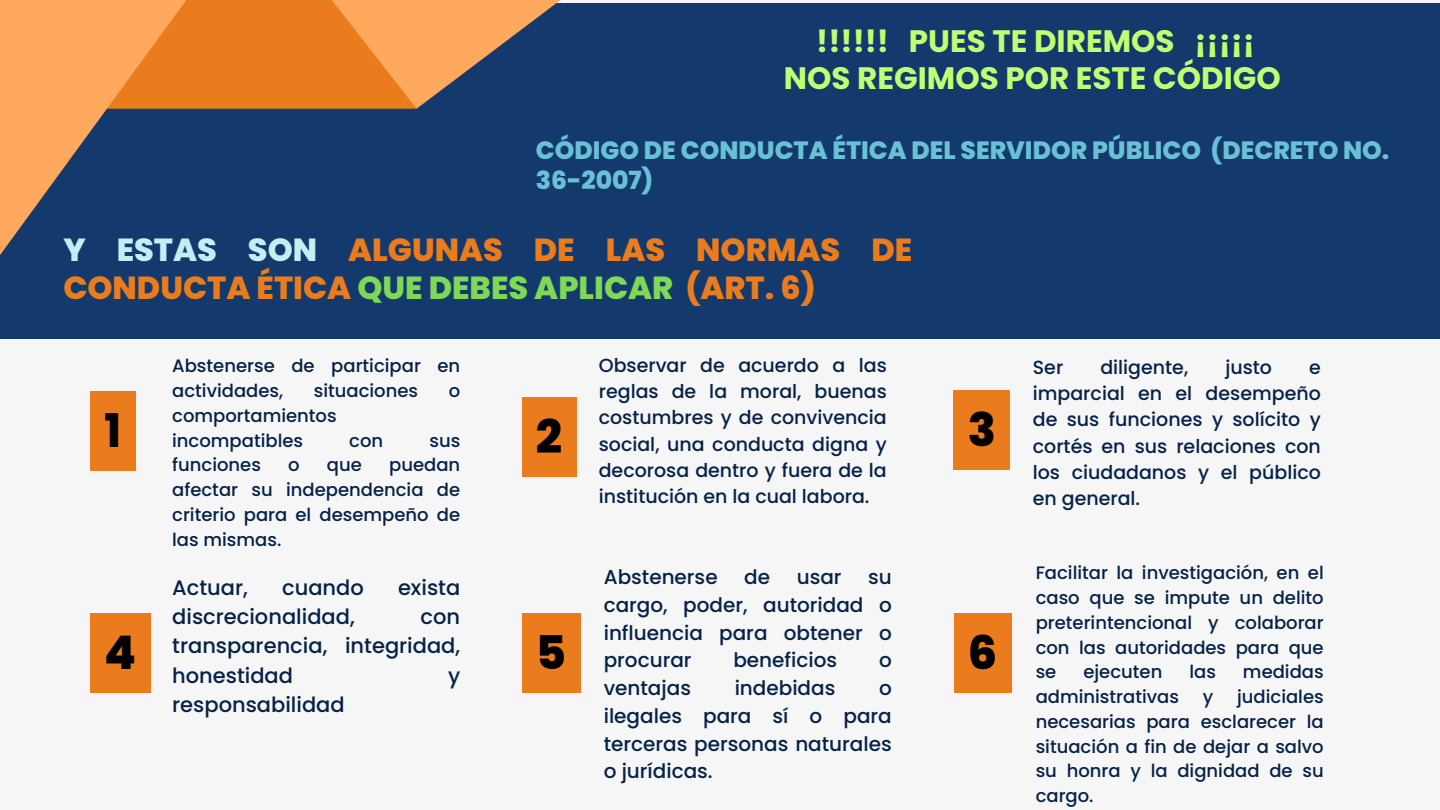
<style>
.page{position:relative;width:1440px;height:810px;background:#f6f6f6}
.page>*{position:absolute;margin:0;border:0;box-sizing:border-box;transform-origin:0 0}
.t1{font:800 46.3px "Poppins";color:#000}
.t2{font:700 46.3px "Poppins";color:#000}
.t3{font:800 31.9px/37.5px "Poppins";color:#eb7c1e}
.t4{font:700 31px/36.8px "Poppins";color:#c1ff72;text-align:center}
.t5{font:800 25px/30px "Poppins";color:#69c1d5}
.t6{font:500 21px/29.2px "Poppins";color:#052249;text-align:justify}
.t7{font:500 20px/27.8px "Poppins";color:#052249;text-align:justify}
.t8{font:500 19px/26.2px "Poppins";color:#052249;text-align:justify}
.t9{font:500 18px/24.8px "Poppins";color:#052249;text-align:justify}
.s1{color:#c5edf4}
.s2{color:#7ed957}
</style>
<div class="page">
<div style="left:0;top:3px;width:1440px;height:336px;background:#143a6d"></div>
<svg style="left:417px;top:0;width:144px;height:109px"></svg>
<svg style="left:257px;top:0;width:160px;height:109px;background:#ef872e"></svg>
<svg style="left:0;top:0;width:257px;height:255px"></svg>
<div style="left:90px;top:391px;width:46px;height:80px;background:#eb7c1e"></div>
<div style="left:90px;top:613px;width:60px;height:79px;background:#eb7c1e"></div>
<div style="left:522px;top:397px;width:54px;height:80px;background:#eb7c1e"></div>
<div style="left:522px;top:613px;width:58px;height:79px;background:#eb7c1e"></div>
<div style="left:954px;top:391px;width:56px;height:79px;background:#eb7c1e"></div>
<div style="left:954px;top:613px;width:57px;height:79px;background:#eb7c1e"></div>
<p class="t4" style="left:784px;top:23px;width:499px">!!!!!! PUES TE DIREMOS ¡¡¡¡¡<br>NOS REGIMOS POR ESTE CÓDIGO</p>
<p class="t5" style="left:536px;top:136px;width:855px">CÓDIGO DE CONDUCTA ÉTICA DEL SERVIDOR PÚBLICO (DECRETO NO.<br>36-2007)</p>
<p class="t3" style="left:63px;top:231px;width:850px"><span class="s1">Y ESTAS SON</span> ALGUNAS DE LAS NORMAS DE<br>CONDUCTA ÉTICA <span class="s2">QUE DEBES APLICAR</span> (ART. 6)</p>
<h3 class="t2" style="left:104px;top:399px;width:19px">1</h3>
<p class="t1" style="left:104px;top:620px;width:34px">4</p>
<h1 class="t9" style="left:172px;top:354px;width:290px">Abstenerse de participar en actividades,</h1>
<h1 class="t9" style="left:314px;top:378px;width:106px">situaciones</h1>
<h1 class="t9" style="left:449px;top:378px;width:13px">o</h1>
<h1 class="t9" style="left:172px;top:403px;width:166px">comportamientos incompatibles</h1>
<h1 class="t9" style="left:349px;top:428px;width:35px">con</h1>
<h1 class="t9" style="left:429px;top:428px;width:32px">sus</h1>
<h1 class="t9" style="left:172px;top:453px;width:90px">funciones</h1>
<h1 class="t9" style="left:288px;top:453px;width:13px">o</h1>
<h1 class="t9" style="left:327px;top:453px;width:36px">que</h1>
<h1 class="t9" style="left:172px;top:453px;width:290px;text-indent:217px">puedan afectar su independencia de criterio para el desempeño de las mismas.</h1>
<h2 class="t6" style="left:172px;top:573px;width:77px">Actuar,</h2>
<h2 class="t6" style="left:282px;top:573px;width:83px">cuando</h2>
<h2 class="t6" style="left:398px;top:573px;width:64px">exista</h2>
<h2 class="t6" style="left:172px;top:602px;width:184px">discrecionalidad,</h2>
<h2 class="t6" style="left:172px;top:602px;width:290px;text-indent:248px">con transparencia, integridad, honestidad</h2>
<h2 class="t6" style="left:448px;top:661px;width:14px">y</h2>
<h2 class="t6" style="left:172px;top:690px;width:174px">responsabilidad</h2>
<h3 class="t1" style="left:536px;top:405px;width:28px">2</h3>
<p class="t1" style="left:536px;top:620px;width:32px">5</p>
<h1 class="t8" style="left:599px;top:352px;width:290px">Observar de acuerdo a las reglas de la moral, buenas costumbres y de convivencia social, una conducta digna y decorosa dentro y fuera de la institución en la cual labora.</h1>
<p class="t7" style="left:604px;top:563px;width:115px">Abstenerse</p>
<p class="t7" style="left:744px;top:563px;width:27px">de</p>
<p class="t7" style="left:797px;top:563px;width:46px">usar</p>
<p class="t7" style="left:604px;top:563px;width:290px;text-indent:264px">su cargo, poder, autoridad o influencia para obtener o procurar</p>
<p class="t7" style="left:733px;top:646px;width:105px">beneficios</p>
<p class="t7" style="left:879px;top:646px;width:14px">o</p>
<p class="t7" style="left:604px;top:674px;width:89px">ventajas</p>
<p class="t7" style="left:735px;top:674px;width:102px">indebidas</p>
<p class="t7" style="left:604px;top:674px;width:290px;text-indent:275px">o ilegales para sí o para terceras personas naturales o jurídicas.</p>
<p class="t1" style="left:968px;top:398px;width:30px">3</p>
<h3 class="t1" style="left:968px;top:620px;width:31px">6</h3>
<h3 class="t8" style="left:1033px;top:354px;width:32px">Ser</h3>
<h3 class="t8" style="left:1100px;top:354px;width:89px">diligente,</h3>
<h3 class="t8" style="left:1225px;top:354px;width:48px">justo</h3>
<h3 class="t8" style="left:1033px;top:354px;width:290px;text-indent:276px">e imparcial en el desempeño de sus funciones y solícito y cortés en sus relaciones con los ciudadanos y el público en general.</h3>
<p class="t9" style="left:1036px;top:561px;width:290px">Facilitar la investigación, en el caso que se impute un delito preterintencional y colaborar con las autoridades para que se</p>
<p class="t9" style="left:1083px;top:660px;width:80px">ejecuten</p>
<p class="t9" style="left:1189px;top:660px;width:28px">las</p>
<p class="t9" style="left:1243px;top:660px;width:82px">medidas</p>
<p class="t9" style="left:1036px;top:684px;width:145px">administrativas</p>
<p class="t9" style="left:1203px;top:684px;width:12px">y</p>
<p class="t9" style="left:1036px;top:684px;width:290px;text-indent:201px">judiciales necesarias para esclarecer la situación a fin de dejar a salvo su honra y la dignidad de su cargo.</p>
</div>
